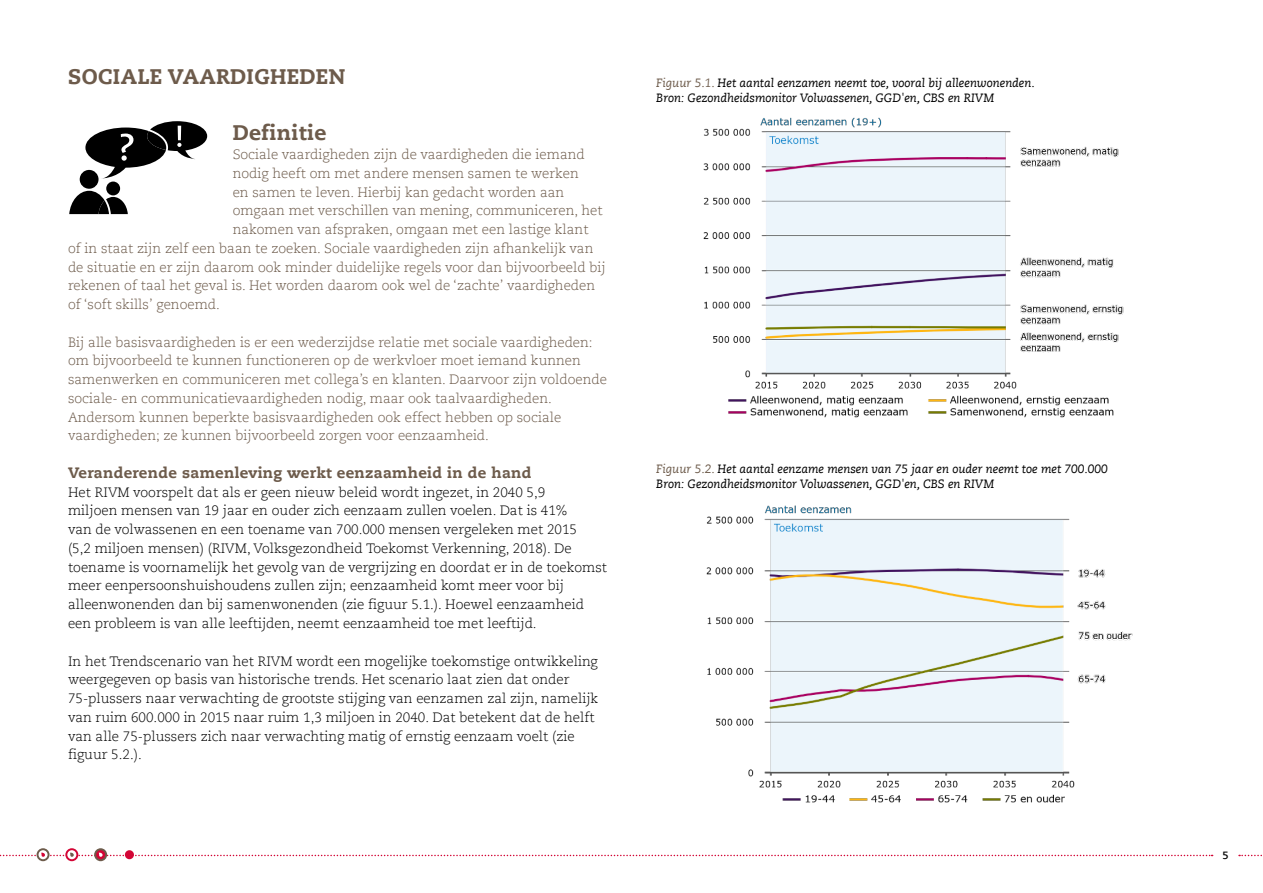
<style>
.page{position:relative;width:1263px;height:893px;background:#fff}
.page>*{position:absolute;margin:0;border:0;box-sizing:border-box;transform-origin:0 0}
.t1{font:800 21px "Caecilia LT Pro 85";letter-spacing:.02em;color:#6d5b4b}
.t2{font:800 15px "Caecilia LT Pro 85";letter-spacing:.02em;color:#6d5b4b}
.t3{font:300 13.5px/18.8px "Caecilia LT Pro 45";color:#000}
.t4{font:300 13.5px/18.8px "Caecilia LT Pro 45";color:#6d5b4b}
.t5{font:italic 12px/15px "Caecilia LT Pro 56";color:#000}
.t6{font:700 10.5px "Caecilia LT Pro 75";color:#000}
.s1{color:#6d5b4b}
</style>
<div class="page">
<svg style="left:1239px;top:855px;width:23px;height:1px"></svg>
<svg style="left:65px;top:848px;width:13px;height:13px"></svg>
<svg style="left:67px;top:850px;width:9px;height:9px"></svg>
<svg style="left:37px;top:848px;width:13px;height:13px"></svg>
<svg style="left:39px;top:850px;width:9px;height:9px"></svg>
<svg style="left:125px;top:850px;width:9px;height:9px"></svg>
<svg style="left:94px;top:848px;width:13px;height:13px"></svg>
<svg style="left:96px;top:850px;width:9px;height:9px"></svg>
<svg style="left:0;top:852px;width:1212px;height:5px"></svg>
<div style="left:106px;top:182px;width:14px;height:13px;background:#000;border-radius:50%"></div>
<svg style="left:69px;top:191px;width:59px;height:23px"></svg>
<svg style="left:85px;top:121px;width:122px;height:57px"></svg>
<div style="left:80px;top:170px;width:19px;height:19px;background:#000;border-radius:50%"></div>
<img style="left:703px;top:117px;width:421px;height:301px">
<img style="left:706px;top:505px;width:427px;height:298px">
<h1 class="t1" style="left:68px;top:62px;width:279px">SOCIALE VAARDIGHEDEN</h1>
<h1 class="t1" style="left:233px;top:119px;width:95px">Definitie</h1>
<p class="t4" style="left:233px;top:145px;width:354px">Sociale vaardigheden zijn de vaardigheden die iemand</p>
<p class="t4" style="left:233px;top:164px;width:348px">nodig heeft om met andere mensen samen te werken</p>
<p class="t4" style="left:233px;top:182px;width:333px">en samen te leven. Hierbij kan gedacht worden aan</p>
<p class="t4" style="left:233px;top:201px;width:371px">omgaan met verschillen van mening, communiceren, het</p>
<p class="t4" style="left:233px;top:220px;width:357px">nakomen van afspraken, omgaan met een lastige klant</p>
<p class="t4" style="left:68px;top:239px;width:527px">of in staat zijn zelf een baan te zoeken. Sociale vaardigheden zijn afhankelijk van</p>
<p class="t4" style="left:68px;top:257px;width:539px">de situatie en er zijn daarom ook minder duidelijke regels voor dan bijvoorbeeld bij</p>
<p class="t4" style="left:68px;top:276px;width:529px">rekenen of taal het geval is. Het worden daarom ook wel de ‘zachte’ vaardigheden</p>
<p class="t4" style="left:68px;top:295px;width:153px">of ‘soft skills’ genoemd.</p>
<p class="t4" style="left:68px;top:332px;width:540px">Bij alle basisvaardigheden is er een wederzijdse relatie met sociale vaardigheden: om bijvoorbeeld te kunnen functioneren op de werkvloer moet iemand kunnen samenwerken en communiceren met collega’s en klanten. Daarvoor zijn voldoende sociale- en communicatievaardigheden nodig, maar ook taalvaardigheden.<br>Andersom kunnen beperkte basisvaardigheden ook effect hebben op sociale vaardigheden; ze kunnen bijvoorbeeld zorgen voor eenzaamheid.</p>
<p class="t2" style="left:68px;top:462px;width:465px">Veranderende samenleving werkt eenzaamheid in de hand</p>
<p class="t3" style="left:68px;top:482px;width:541px">Het RIVM voorspelt dat als er geen nieuw beleid wordt ingezet, in 2040 5,9<br>miljoen mensen van 19 jaar en ouder zich eenzaam zullen voelen. Dat is 41%<br>van de volwassenen en een toename van 700.000 mensen vergeleken met 2015<br>(5,2 miljoen mensen) (RIVM, Volksgezondheid Toekomst Verkenning, 2018). De toename is voornamelijk het gevolg van de vergrijzing en doordat er in de toekomst meer eenpersoonshuishoudens zullen zijn; eenzaamheid komt meer voor bij alleenwonenden dan bij samenwonenden (zie figuur 5.1.). Hoewel eenzaamheid een probleem is van alle leeftijden, neemt eenzaamheid toe met leeftijd.</p>
<p class="t3" style="left:68px;top:651px;width:532px">In het Trendscenario van het RIVM wordt een mogelijke toekomstige ontwikkeling weergegeven op basis van historische trends. Het scenario laat zien dat onder 75-plussers naar verwachting de grootste stijging van eenzamen zal zijn, namelijk van ruim 600.000 in 2015 naar ruim 1,3 miljoen in 2040. Dat betekent dat de helft van alle 75-plussers zich naar verwachting matig of ernstig eenzaam voelt (zie figuur 5.2.).</p>
<p class="t5" style="left:656px;top:75px;width:380px"><span class="s1">Figuur 5.1.</span> Het aantal eenzamen neemt toe, vooral bij alleenwonenden.<br>Bron: Gezondheidsmonitor Volwassenen, GGD'en, CBS en RIVM</p>
<p class="t5" style="left:656px;top:461px;width:453px"><span class="s1">Figuur 5.2.</span> Het aantal eenzame mensen van 75 jaar en ouder neemt toe met 700.000<br>Bron: Gezondheidsmonitor Volwassenen, GGD'en, CBS en RIVM</p>
<p class="t6" style="left:1222px;top:848px;width:8px">5</p>
</div>
